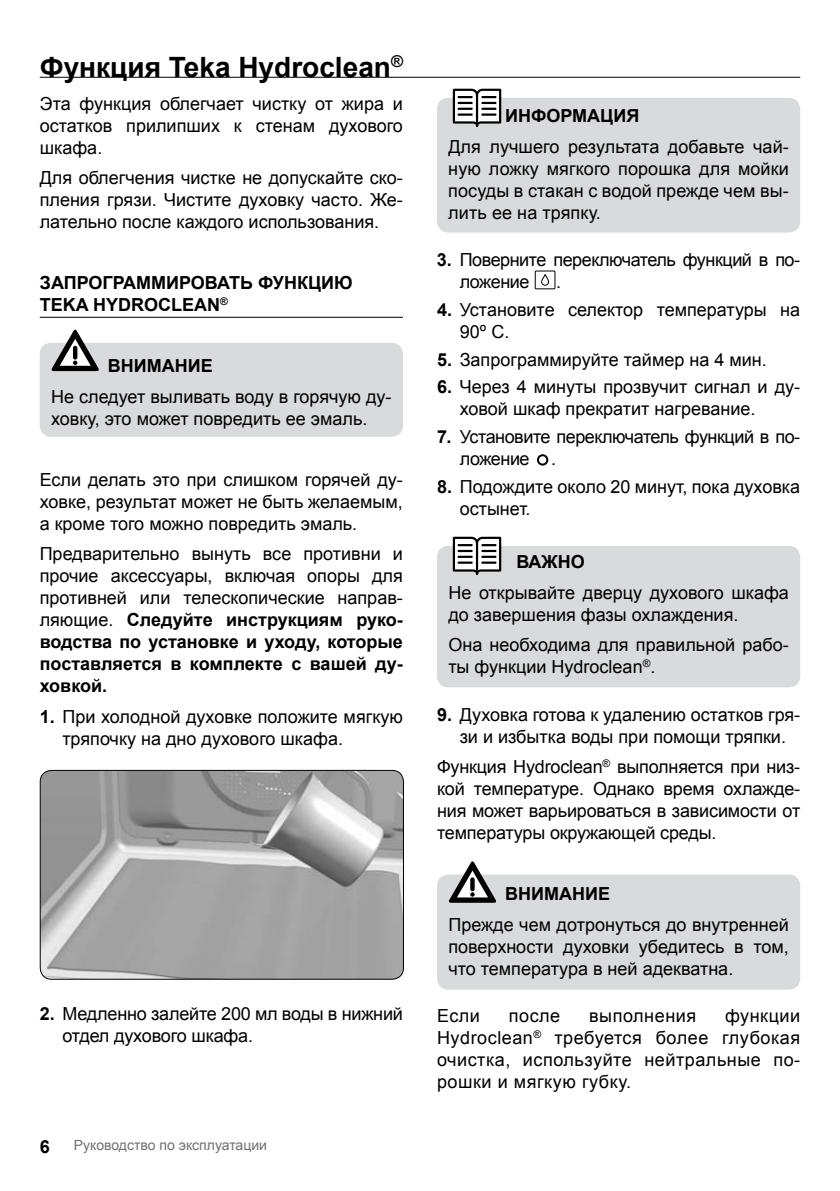
<style>
.page{position:relative;width:840px;height:1191px;background:#fff}
.page>*{position:absolute;margin:0;border:0;box-sizing:border-box;transform-origin:0 0}
.t1{font:700 28px "Arial";color:#000}
.t2{font:18px/22px "Arial";color:#000;text-align:justify}
.t3{font:18px/22px "Arial";letter-spacing:-.025em;color:#000}
.t4{font:700 18px/22px "Arial";color:#000}
.t5{font:18px "Arial";letter-spacing:.03em;color:#000}
.t6{font:14px "Arial";color:#6f7072}
.s1{font-weight:700}
</style>
<div class="page">
<div style="left:437px;top:874px;width:362px;height:115px;background:#d9dadb;border-radius:11px"></div>
<svg style="left:448px;top:861px;width:48px;height:41px"></svg>
<div style="left:437px;top:546px;width:362px;height:141px;background:#d9dadb;border-radius:11px"></div>
<svg style="left:452px;top:536px;width:50px;height:39px"></svg>
<hr style="left:475px;top:543px;width:3px;height:31px;background:#000">
<div style="left:437px;top:98px;width:362px;height:134px;background:#d9dadb;border-radius:11px"></div>
<svg style="left:452px;top:88px;width:50px;height:39px"></svg>
<hr style="left:475px;top:95px;width:3px;height:31px;background:#000">
<div style="left:40px;top:343px;width:363px;height:94px;background:#d9dadb;border-radius:11px"></div>
<svg style="left:51px;top:329px;width:48px;height:42px"></svg>
<hr style="left:40px;top:77px;width:759px;height:1px;background:#000">
<hr style="left:40px;top:317px;width:363px;height:1px;background:#000">
<div style="left:534px;top:270px;width:21px;height:19px;border:1px solid #000"></div>
<div style="left:541px;top:274px;width:7px;height:12px;border:1px solid #000;border-radius:3px"></div>
<div style="left:536px;top:454px;width:12px;height:11px;border:2px solid #000;border-radius:50%"></div>
<img style="left:40px;top:770px;width:363px;height:209px">
<div style="left:40px;top:770px;width:364px;height:209px;border:1px solid #000;border-radius:11px"></div>
<h1 class="t1" style="left:40px;top:48px;width:364px">Функция Teka Hydroclean<sup>®</sup></h1>
<p class="t2" style="left:40px;top:92px;width:364px">Эта функция облегчает чистку от жира и остатков прилипших к стенам духового шкафа.</p>
<p class="t2" style="left:40px;top:167px;width:364px">Для облегчения чистке не допускайте ско&shy;пления грязи. Чистите духовку часто. Же&shy;лательно после каждого использования.</p>
<p class="t4" style="left:40px;top:272px;width:314px">ЗАПРОГРАММИРОВАТЬ ФУНКЦИЮ<br>TEKA HYDROCLEAN<sup>®</sup></p>
<p class="t4" style="left:108px;top:355px;width:106px">ВНИМАНИЕ</p>
<p class="t2" style="left:51px;top:385px;width:342px">Не следует выливать воду в горячую ду&shy;ховку, это может повредить ее эмаль.</p>
<p class="t2" style="left:40px;top:468px;width:364px">Если делать это при слишком горячей ду&shy;ховке, результат может не быть желаемым, а кроме того можно повредить эмаль.</p>
<p class="t2" style="left:40px;top:543px;width:364px">Предварительно вынуть все противни и прочие аксессуары, включая опоры для противней или телескопические направ&shy;ляющие. <span class="s1">Следуйте инструкциям руко&shy;водства по установке и уходу, которые поставляется в комплекте с вашей ду&shy;ховкой.</span></p>
<p class="t2" style="left:62px;top:705px;width:342px;text-indent:-23px"><span class="s1">1.</span> При холодной духовке положите мягкую тряпочку на дно духового шкафа.</p>
<p class="t2" style="left:62px;top:1002px;width:342px;text-indent:-23px"><span class="s1">2.</span> Медленно залейте 200 мл воды в нижний отдел духового шкафа.</p>
<p class="t4" style="left:40px;top:1135px;width:12px">6</p>
<p class="t6" style="left:74px;top:1136px;width:195px">Руководство по эксплуатации</p>
<p class="t4" style="left:505px;top:106px;width:136px">ИНФОРМАЦИЯ</p>
<p class="t2" style="left:448px;top:136px;width:342px">Для лучшего результата добавьте чай&shy;ную ложку мягкого порошка для мойки посуды в стакан с водой прежде чем вы&shy;лить ее на тряпку.</p>
<p class="t3" style="left:459px;top:249px;width:342px;text-indent:-23px"><span class="s1">3.</span> Поверните переключатель функций в по&shy;ложение</p>
<p class="t2" style="left:555px;top:271px;width:7px">.</p>
<p class="t2" style="left:459px;top:299px;width:342px;text-indent:-23px"><span class="s1">4.</span> Установите селектор температуры на<br>90º C.</p>
<p class="t2" style="left:437px;top:348px;width:331px"><span class="s1">5.</span> Запрограммируйте таймер на 4 мин.</p>
<p class="t2" style="left:459px;top:376px;width:342px;text-indent:-23px"><span class="s1">6.</span> Через 4 минуты прозвучит сигнал и ду&shy;ховой шкаф прекратит нагревание.</p>
<p class="t3" style="left:459px;top:426px;width:342px;text-indent:-23px"><span class="s1">7.</span> Установите переключатель функций в по&shy;ложение .</p>
<p class="t2" style="left:459px;top:475px;width:342px;text-indent:-23px"><span class="s1">8.</span> Подождите около 20 минут, пока духовка остынет.</p>
<p class="t4" style="left:516px;top:551px;width:70px">ВАЖНО</p>
<p class="t2" style="left:448px;top:581px;width:342px">Не открывайте дверцу духового шкафа до завершения фазы охлаждения.</p>
<p class="t2" style="left:448px;top:634px;width:342px">Она необходима для правильной рабо&shy;ты функции Hydroclean<sup>®</sup>.</p>
<p class="t2" style="left:437px;top:703px;width:364px;text-align:center"><span class="s1">9.</span> Духовка готова к удалению остатков гря&shy;зи и избытка воды при помощи тряпки.</p>
<p class="t2" style="left:437px;top:756px;width:364px">Функция Hydroclean<sup>®</sup> выполняется при низ&shy;кой температуре. Однако время охлажде&shy;ния может варьироваться в зависимости от температуры окружающей среды.</p>
<p class="t4" style="left:505px;top:883px;width:106px">ВНИМАНИЕ</p>
<p class="t2" style="left:448px;top:913px;width:342px">Прежде чем дотронуться до внутренней поверхности духовки убедитесь в том, что температура в ней адекватна.</p>
<p class="t2" style="left:437px;top:1005px;width:44px">Если</p>
<p class="t2" style="left:508px;top:1005px;width:53px">после</p>
<p class="t5" style="left:589px;top:1004px;width:108px">выполнения</p>
<p class="t2" style="left:437px;top:1005px;width:364px;text-indent:288px">функции Hydroclean<sup>®</sup> требуется более глубокая очистка, используйте нейтральные по&shy;рошки и мягкую губку.</p>
</div>
